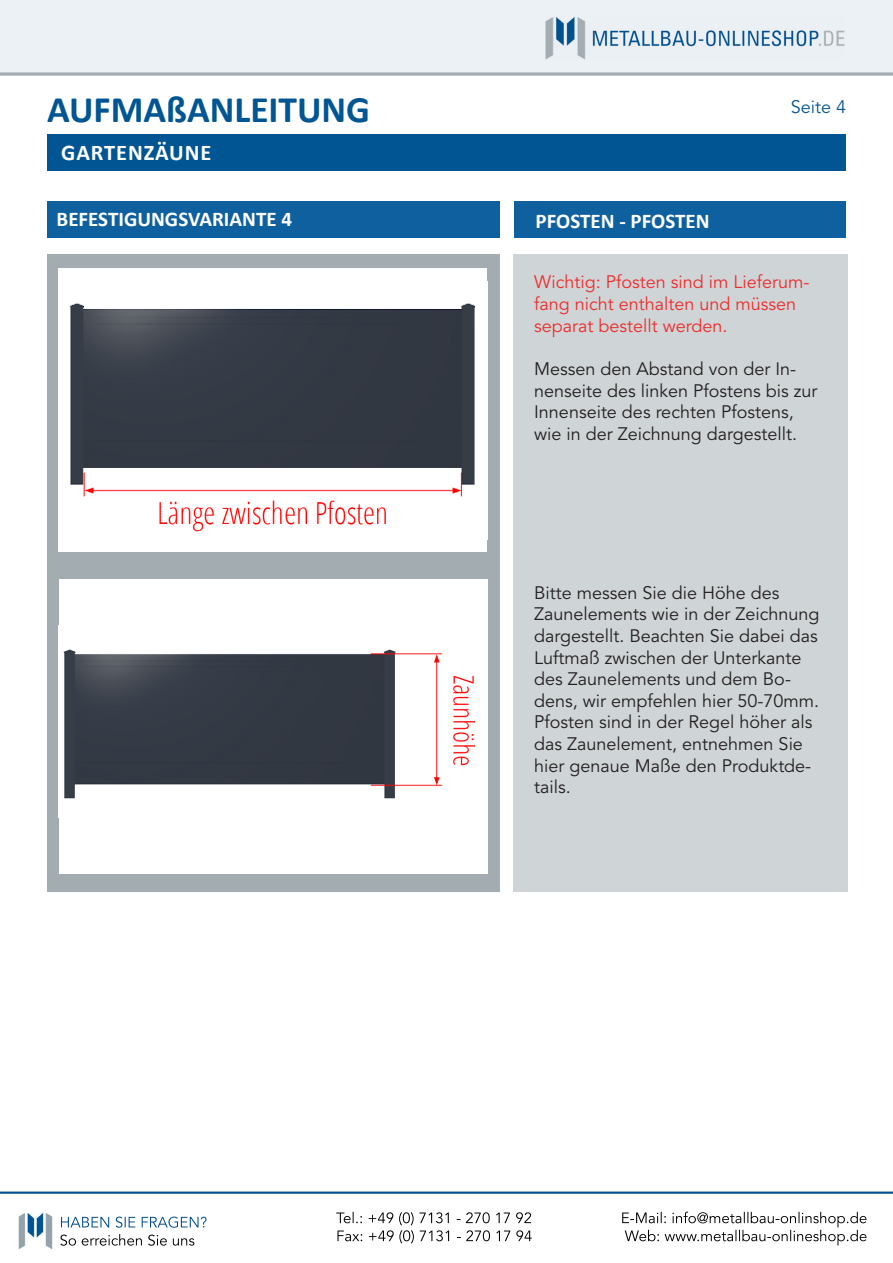
<style>
.page{position:relative;width:893px;height:1263px;background:#fff}
.page>*{position:absolute;margin:0;border:0;box-sizing:border-box;transform-origin:0 0}
.t1{font:700 37.5px "Calibri";color:#015592}
.t2{font:700 22.5px "Calibri";letter-spacing:.04em;color:#fff}
.t3{font:700 21px "Calibri";color:#fff}
.t4{font:18px/21.6px "Avenir";color:#231f20}
.t5{font:18px/21.6px "Avenir";color:#ee2d2d}
.t6{font:18px "Avenir";color:#075693}
</style>
<div class="page">
<img style="left:0;top:0;width:893px;height:1249px">
<div style="left:47px;top:134px;width:799px;height:36px;background:#015592"></div>
<div style="left:47px;top:254px;width:452px;height:638px;background:#a3acb1"></div>
<div style="left:514px;top:254px;width:334px;height:638px;background:#cfd4d6"></div>
<div style="left:59px;top:268px;width:428px;height:284px;background:#fff"></div>
<img style="left:69px;top:303px;width:407px;height:229px">
<div style="left:47px;top:201px;width:452px;height:37px;background:#0f609e"></div>
<div style="left:514px;top:201px;width:331px;height:37px;background:#0f609e"></div>
<div style="left:59px;top:579px;width:428px;height:295px;background:#fff"></div>
<img style="left:63px;top:649px;width:413px;height:150px">
<h1 class="t1" style="left:47px;top:83px;width:325px">AUFMAßANLEITUNG</h1>
<p class="t6" style="left:791px;top:94px;width:57px">Seite 4</p>
<p class="t2" style="left:61px;top:136px;width:152px">GARTENZÄUNE</p>
<p class="t3" style="left:57px;top:204px;width:237px">BEFESTIGUNGSVARIANTE 4</p>
<p class="t3" style="left:536px;top:206px;width:176px">PFOSTEN - PFOSTEN</p>
<p class="t5" style="left:534px;top:272px;width:277px">Wichtig: Pfosten sind im Lieferum&shy;fang nicht enthalten und müssen separat bestellt werden.</p>
<p class="t4" style="left:534px;top:358px;width:285px">Messen den Abstand von der In&shy;nenseite des linken Pfostens bis zur Innenseite des rechten Pfostens, wie in der Zeichnung dargestellt.</p>
<p class="t4" style="left:534px;top:582px;width:287px">Bitte messen Sie die Höhe des<br>Zaunelements wie in der Zeichnung dargestellt. Beachten Sie dabei das<br>Luftmaß zwischen der Unterkante des Zaunelements und dem Bo&shy;dens, wir empfehlen hier 50-70mm.</p>
<p class="t4" style="left:534px;top:712px;width:280px">Pfosten sind in der Regel höher als das Zaunelement, entnehmen Sie hier genaue Maße den Produktde&shy;tails.</p>
</div>
